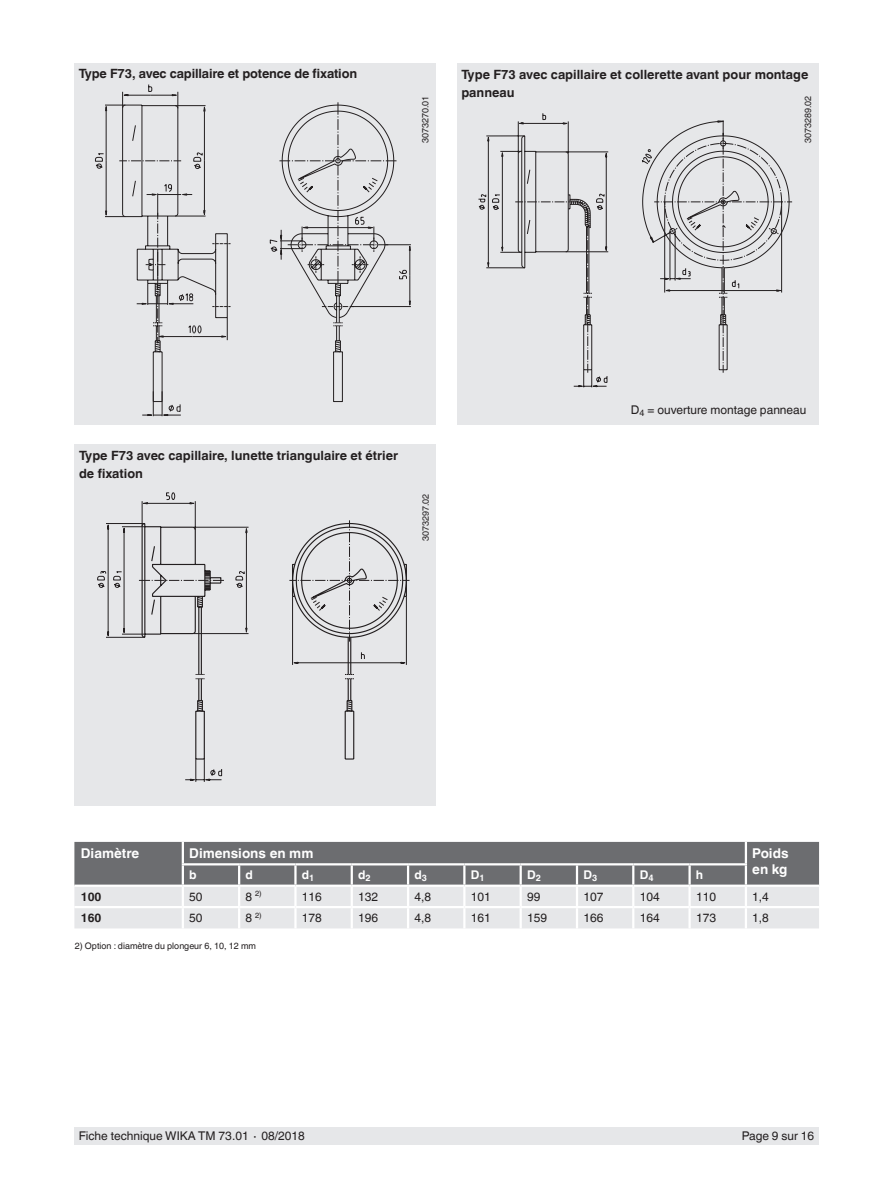
<style>
.page{position:relative;width:893px;height:1188px;background:#fff}
.page>*{position:absolute;margin:0;border:0;box-sizing:border-box;transform-origin:0 0}
.t1{font:700 13.5px/16.5px "Helvetica World";color:#fff}
.t2{font:700 12.75px/18px "Helvetica World";color:#231f20}
.t3{font:12px "Helvetica World";color:#231f20}
.t4{font:700 12px "Helvetica World";color:#fff}
.t5{font:700 12px "Helvetica World";color:#231f20}
.t6{font:9px "Helvetica World";color:#231f20}
.t7{font:7.5px "Helvetica World";color:#231f20}
.s1{font-size:12px}
</style>
<div class="page">
<div style="left:74px;top:1128px;width:745px;height:17px;background:#e6e7e9"></div>
<div style="left:74px;top:63px;width:362px;height:362px;background:#e6e7e9"></div>
<div style="left:75px;top:444px;width:361px;height:362px;background:#e6e7e9"></div>
<div style="left:457px;top:63px;width:362px;height:362px;background:#e6e7e9"></div>
<svg style="left:74px;top:842px;width:745px;height:86px;background:#a9aaad"></svg>
<hr style="left:74px;top:906px;width:109px;height:2px;background:#fff">
<hr style="left:183px;top:906px;width:56px;height:2px;background:#fff">
<hr style="left:182px;top:908px;width:2px;height:20px;background:#fff">
<hr style="left:239px;top:906px;width:56px;height:2px;background:#fff">
<hr style="left:238px;top:908px;width:2px;height:20px;background:#fff">
<hr style="left:295px;top:906px;width:57px;height:2px;background:#fff">
<hr style="left:294px;top:908px;width:3px;height:20px;background:#fff">
<hr style="left:352px;top:906px;width:56px;height:2px;background:#fff">
<hr style="left:351px;top:908px;width:2px;height:20px;background:#fff">
<hr style="left:408px;top:906px;width:56px;height:2px;background:#fff">
<hr style="left:407px;top:908px;width:2px;height:20px;background:#fff">
<hr style="left:464px;top:906px;width:57px;height:2px;background:#fff">
<hr style="left:463px;top:908px;width:2px;height:20px;background:#fff">
<hr style="left:521px;top:906px;width:56px;height:2px;background:#fff">
<hr style="left:520px;top:908px;width:2px;height:20px;background:#fff">
<hr style="left:577px;top:906px;width:56px;height:2px;background:#fff">
<hr style="left:576px;top:908px;width:2px;height:20px;background:#fff">
<hr style="left:633px;top:906px;width:57px;height:2px;background:#fff">
<hr style="left:632px;top:908px;width:2px;height:20px;background:#fff">
<hr style="left:690px;top:906px;width:56px;height:2px;background:#fff">
<hr style="left:688px;top:908px;width:3px;height:20px;background:#fff">
<hr style="left:746px;top:906px;width:73px;height:2px;background:#fff">
<hr style="left:745px;top:908px;width:2px;height:20px;background:#fff">
<hr style="left:182px;top:842px;width:2px;height:21px;background:#fff">
<hr style="left:182px;top:865px;width:2px;height:20px;background:#fff">
<hr style="left:74px;top:885px;width:109px;height:2px;background:#fff">
<hr style="left:183px;top:885px;width:56px;height:2px;background:#fff">
<hr style="left:239px;top:885px;width:56px;height:2px;background:#fff">
<hr style="left:295px;top:885px;width:57px;height:2px;background:#fff">
<hr style="left:352px;top:885px;width:56px;height:2px;background:#fff">
<hr style="left:408px;top:885px;width:56px;height:2px;background:#fff">
<hr style="left:464px;top:885px;width:57px;height:2px;background:#fff">
<hr style="left:521px;top:885px;width:56px;height:2px;background:#fff">
<hr style="left:577px;top:885px;width:56px;height:2px;background:#fff">
<hr style="left:633px;top:885px;width:57px;height:2px;background:#fff">
<hr style="left:690px;top:885px;width:56px;height:2px;background:#fff">
<hr style="left:746px;top:885px;width:73px;height:2px;background:#fff">
<hr style="left:745px;top:842px;width:2px;height:21px;background:#fff">
<hr style="left:182px;top:863px;width:57px;height:2px;background:#fff">
<hr style="left:239px;top:863px;width:56px;height:2px;background:#fff">
<hr style="left:295px;top:863px;width:57px;height:2px;background:#fff">
<hr style="left:352px;top:863px;width:56px;height:2px;background:#fff">
<hr style="left:408px;top:863px;width:56px;height:2px;background:#fff">
<hr style="left:464px;top:863px;width:57px;height:2px;background:#fff">
<hr style="left:521px;top:863px;width:56px;height:2px;background:#fff">
<hr style="left:577px;top:863px;width:56px;height:2px;background:#fff">
<hr style="left:633px;top:863px;width:57px;height:2px;background:#fff">
<hr style="left:690px;top:863px;width:57px;height:2px;background:#fff">
<hr style="left:106px;top:161px;width:1px;height:50px;background:#231f20">
<svg style="left:105px;top:211px;width:17px;height:6px"></svg>
<hr style="left:106px;top:111px;width:1px;height:50px;background:#231f20">
<svg style="left:122px;top:104px;width:272px;height:201px"></svg>
<svg style="left:105px;top:84px;width:74px;height:27px"></svg>
<svg style="left:95px;top:153px;width:9px;height:16px"></svg>
<svg style="left:137px;top:152px;width:274px;height:264px"></svg>
<svg style="left:492px;top:113px;width:232px;height:81px"></svg>
<svg style="left:478px;top:194px;width:246px;height:189px"></svg>
<svg style="left:517px;top:135px;width:273px;height:236px"></svg>
<svg style="left:567px;top:194px;width:161px;height:177px"></svg>
<svg style="left:365px;top:525px;width:43px;height:140px"></svg>
<svg style="left:97px;top:492px;width:268px;height:284px"></svg>
<hr style="left:353px;top:711px;width:1px;height:48px;background:#231f20">
<hr style="left:345px;top:711px;width:1px;height:48px;background:#231f20">
<svg style="left:345px;top:679px;width:9px;height:33px"></svg>
<svg style="left:345px;top:758px;width:9px;height:2px"></svg>
<hr style="left:350px;top:637px;width:1px;height:37px;background:#231f20">
<hr style="left:348px;top:637px;width:1px;height:37px;background:#231f20">
<p class="t2" style="left:79px;top:64px;width:280px">Type F73, avec capillaire et potence de fixation</p>
<p class="t2" style="left:461px;top:65px;width:348px">Type F73 avec capillaire et collerette avant pour montage panneau</p>
<p class="t6" style="left:420px;top:143px;width:49px;rotate:-90deg">3073270.01</p>
<p class="t6" style="left:803px;top:143px;width:49px;rotate:-90deg">3073289.02</p>
<p class="t2" style="left:79px;top:446px;width:321px">Type F73 avec capillaire, lunette triangulaire et étrier de fixation</p>
<p class="t6" style="left:420px;top:541px;width:49px;rotate:-90deg">3073297.02</p>
<p class="t3" style="left:631px;top:403px;width:177px">D<sub>4</sub> = ouverture montage panneau</p>
<p class="t1" style="left:81px;top:845px;width:60px">Diamètre</p>
<p class="t1" style="left:189px;top:845px;width:126px">Dimensions en mm</p>
<p class="t1" style="left:752px;top:845px;width:38px">Poids en kg</p>
<p class="t4" style="left:189px;top:868px;width:9px">b</p>
<p class="t4" style="left:246px;top:868px;width:9px">d</p>
<p class="t4" style="left:302px;top:868px;width:14px">d<sub>1</sub></p>
<p class="t4" style="left:358px;top:868px;width:14px">d<sub>2</sub></p>
<p class="t4" style="left:414px;top:868px;width:14px">d<sub>3</sub></p>
<p class="t4" style="left:471px;top:868px;width:15px">D<sub>1</sub></p>
<p class="t4" style="left:527px;top:868px;width:15px">D<sub>2</sub></p>
<p class="t4" style="left:583px;top:868px;width:15px">D<sub>3</sub></p>
<p class="t4" style="left:640px;top:868px;width:15px">D<sub>4</sub></p>
<p class="t4" style="left:696px;top:868px;width:9px">h</p>
<p class="t5" style="left:81px;top:890px;width:22px">100</p>
<p class="t3" style="left:189px;top:890px;width:15px">50</p>
<p class="t7" style="left:246px;top:889px;width:18px"><span class="s1">8</span> 2)</p>
<p class="t3" style="left:302px;top:890px;width:22px">116</p>
<p class="t3" style="left:358px;top:890px;width:22px">132</p>
<p class="t3" style="left:414px;top:890px;width:18px">4,8</p>
<p class="t3" style="left:471px;top:890px;width:22px">101</p>
<p class="t3" style="left:527px;top:890px;width:15px">99</p>
<p class="t3" style="left:583px;top:890px;width:22px">107</p>
<p class="t3" style="left:640px;top:890px;width:22px">104</p>
<p class="t3" style="left:696px;top:890px;width:22px">110</p>
<p class="t3" style="left:752px;top:890px;width:18px">1,4</p>
<p class="t5" style="left:81px;top:911px;width:22px">160</p>
<p class="t3" style="left:189px;top:911px;width:15px">50</p>
<p class="t7" style="left:246px;top:911px;width:18px"><span class="s1">8</span> 2)</p>
<p class="t3" style="left:302px;top:911px;width:22px">178</p>
<p class="t3" style="left:358px;top:911px;width:22px">196</p>
<p class="t3" style="left:414px;top:911px;width:18px">4,8</p>
<p class="t3" style="left:471px;top:911px;width:22px">161</p>
<p class="t3" style="left:527px;top:911px;width:22px">159</p>
<p class="t3" style="left:583px;top:911px;width:22px">166</p>
<p class="t3" style="left:640px;top:911px;width:22px">164</p>
<p class="t3" style="left:696px;top:911px;width:22px">173</p>
<p class="t3" style="left:752px;top:911px;width:18px">1,8</p>
<p class="t6" style="left:75px;top:941px;width:183px">2) Option : diamètre du plongeur 6, 10, 12 mm</p>
<p class="t3" style="left:79px;top:1129px;width:228px">Fiche technique WIKA TM 73.01 ∙ 08/2018</p>
<p class="t3" style="left:742px;top:1129px;width:74px">Page 9 sur 16</p>
</div>
